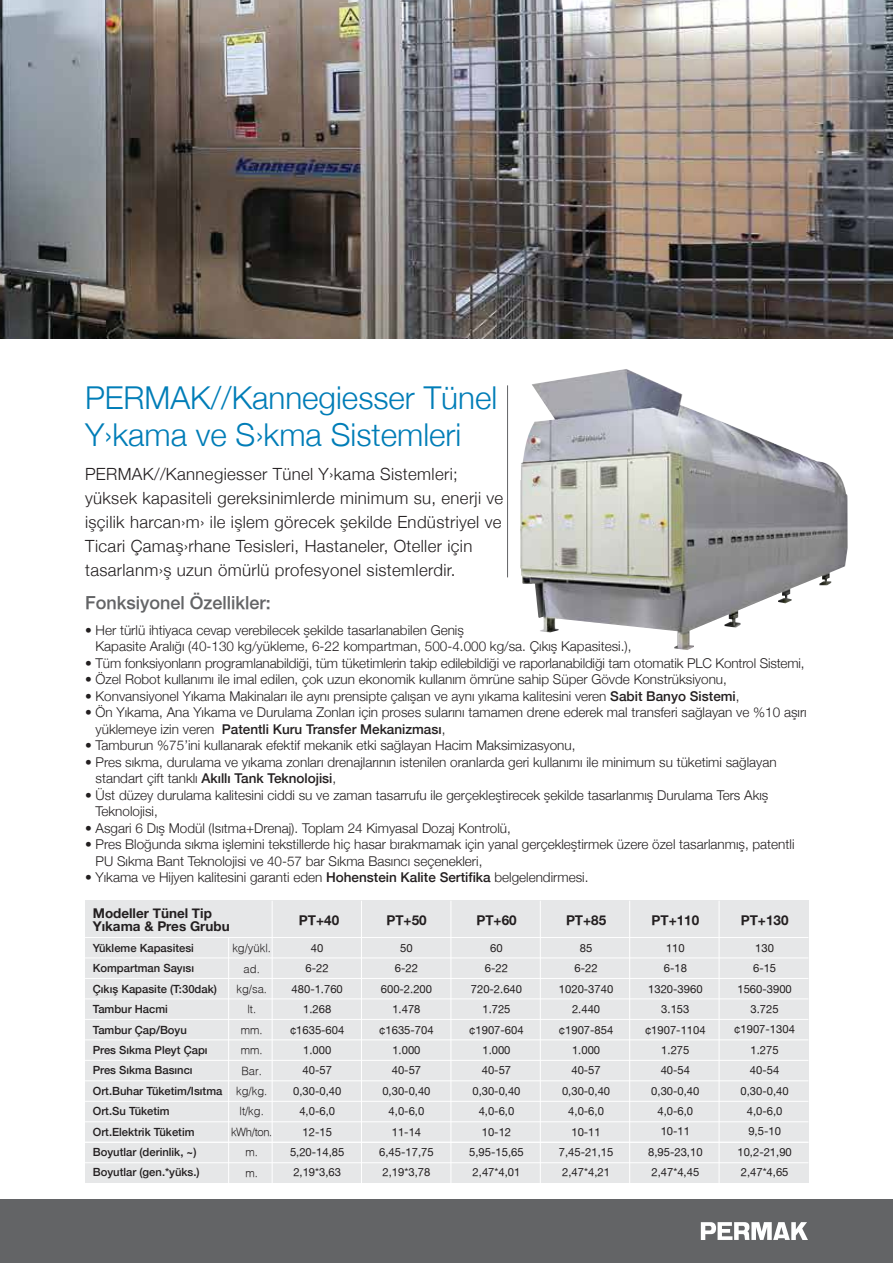
<style>
.page{position:relative;width:893px;height:1263px;background:#fff}
.page>*{position:absolute;margin:0;border:0;box-sizing:border-box;transform-origin:0 0}
.t1{font:300 31.5px/37.5px "Helvetica Neue";color:#007db7}
.t2{font:18px "Helvetica T Medium";color:#636466}
.t3{font:300 16.8px/24px "Helvetica Neue";letter-spacing:.02em;color:#231f20}
.t4{font:300 13.5px/16.5px "Helvetica Neue";color:#231f20}
.t5{font:700 13.5px/13.5px "Helvetica Neue";color:#231f20}
.t6{font:13.5px "Helvetica T Bold";color:#231f20}
.t7{font:11.25px/20.4px "Helvetica T";color:#231f20;text-align:center}
.t8{font:500 11.25px/20.4px "Helvetica Neue";color:#231f20}
.t9{font:11.25px/20.4px "Helvetica T Light";color:#231f20;text-align:center}
.s1{font-weight:500}
</style>
<div class="page">
<img style="left:0;top:0;width:893px;height:339px">
<div style="left:0;top:1199px;width:893px;height:64px;background:#636466"></div>
<svg style="left:701px;top:1222px;width:107px;height:18px"></svg>
<img style="left:520px;top:369px;width:328px;height:281px">
<hr style="left:507px;top:385px;width:1px;height:192px;background:#636466">
<div style="left:85px;top:901px;width:723px;height:282px;background:#e6e7e8"></div>
<hr style="left:228px;top:937px;width:1px;height:246px;background:#fff">
<hr style="left:272px;top:901px;width:1px;height:282px;background:#fff">
<hr style="left:540px;top:901px;width:1px;height:282px;background:#fff">
<hr style="left:361px;top:901px;width:1px;height:282px;background:#fff">
<hr style="left:450px;top:901px;width:1px;height:282px;background:#fff">
<hr style="left:629px;top:901px;width:1px;height:282px;background:#fff">
<hr style="left:719px;top:901px;width:1px;height:282px;background:#fff">
<hr style="left:85px;top:937px;width:723px;height:1px;background:#fff">
<hr style="left:85px;top:957px;width:723px;height:1px;background:#fff">
<hr style="left:85px;top:978px;width:723px;height:1px;background:#fff">
<hr style="left:85px;top:998px;width:723px;height:1px;background:#fff">
<hr style="left:85px;top:1019px;width:723px;height:1px;background:#fff">
<hr style="left:85px;top:1039px;width:723px;height:1px;background:#fff">
<hr style="left:85px;top:1060px;width:723px;height:1px;background:#fff">
<hr style="left:85px;top:1080px;width:723px;height:1px;background:#fff">
<hr style="left:85px;top:1101px;width:723px;height:1px;background:#fff">
<hr style="left:85px;top:1121px;width:723px;height:1px;background:#fff">
<hr style="left:85px;top:1142px;width:723px;height:1px;background:#fff">
<hr style="left:85px;top:1162px;width:723px;height:1px;background:#fff">
<h1 class="t1" style="left:85px;top:376px;width:414px">PERMAK//Kannegiesser Tünel<br>Y›kama ve S›kma Sistemleri</h1>
<p class="t3" style="left:85px;top:461px;width:420px">PERMAK//Kannegiesser Tünel Y›kama Sistemleri; yüksek kapasiteli gereksinimlerde minimum su, enerji ve işçilik harcan›m› ile işlem görecek şekilde Endüstriyel ve Ticari Çamaş›rhane Tesisleri, Hastaneler, Oteller için tasarlanm›ş uzun ömürlü profesyonel sistemlerdir.</p>
<h2 class="t2" style="left:85px;top:592px;width:187px">Fonksiyonel Özellikler:</h2>
<p class="t4" style="left:96px;top:621px;width:537px;text-indent:-11px">• Her türlü ihtiyaca cevap verebilecek şekilde tasarlanabilen Geniş<br>Kapasite Aralığı (40-130 kg/yükleme, 6-22 kompartman, 500-4.000 kg/sa. Çıkış Kapasitesi.),</p>
<p class="t4" style="left:85px;top:654px;width:721px">• Tüm fonksiyonların programlanabildiği, tüm tüketimlerin takip edilebildiği ve raporlanabildiği tam otomatik PLC Kontrol Sistemi,</p>
<p class="t4" style="left:85px;top:670px;width:643px">• Özel Robot kullanımı ile imal edilen, çok uzun ekonomik kullanım ömrüne sahip Süper Gövde Konstrüksiyonu,</p>
<p class="t4" style="left:85px;top:687px;width:656px">• Konvansiyonel Yıkama Makinaları ile aynı prensipte çalışan ve aynı yıkama kalitesini veren <span class="s1">Sabit Banyo Sistemi</span>,</p>
<p class="t4" style="left:96px;top:703px;width:713px;text-indent:-11px">• Ön Yıkama, Ana Yıkama ve Durulama Zonları için proses sularını tamamen drene ederek mal transferi sağlayan ve %10 aşırı yüklemeye izin veren <span class="s1">Patentli Kuru Transfer Mekanizması</span>,</p>
<p class="t4" style="left:85px;top:736px;width:492px">• Tamburun %75’ini kullanarak efektif mekanik etki sağlayan Hacim Maksimizasyonu,</p>
<p class="t4" style="left:96px;top:753px;width:683px;text-indent:-11px">• Pres sıkma, durulama ve yıkama zonları drenajlarının istenilen oranlarda geri kullanımı ile minimum su tüketimi sağlayan standart çift tanklı <span class="s1">Akıllı Tank Teknolojisi</span>,</p>
<p class="t4" style="left:96px;top:786px;width:674px;text-indent:-11px">• Üst düzey durulama kalitesini ciddi su ve zaman tasarrufu ile gerçekleştirecek şekilde tasarlanmış Durulama Ters Akış<br>Teknolojisi,</p>
<p class="t4" style="left:85px;top:819px;width:427px">• Asgari 6 Dış Modül (Isıtma+Drenaj). Toplam 24 Kimyasal Dozaj Kontrolü,</p>
<p class="t4" style="left:96px;top:835px;width:700px;text-indent:-11px">• Pres Bloğunda sıkma işlemini tekstillerde hiç hasar bırakmamak için yanal gerçekleştirmek üzere özel tasarlanmış, patentli<br>PU Sıkma Bant Teknolojisi ve 40-57 bar Sıkma Basıncı seçenekleri,</p>
<p class="t4" style="left:85px;top:868px;width:505px">• Yıkama ve Hijyen kalitesini garanti eden <span class="s1">Hohenstein Kalite Sertifika</span> belgelendirmesi.</p>
<p class="t5" style="left:93px;top:906px;width:138px">Modeller Tünel Tip<br>Yıkama &amp; Pres Grubu</p>
<p class="t6" style="left:299px;top:912px;width:42px">PT+40</p>
<p class="t6" style="left:386px;top:912px;width:42px">PT+50</p>
<p class="t6" style="left:476px;top:912px;width:42px">PT+60</p>
<p class="t6" style="left:566px;top:912px;width:42px">PT+85</p>
<p class="t6" style="left:651px;top:912px;width:49px">PT+110</p>
<p class="t6" style="left:741px;top:912px;width:49px">PT+130</p>
<p class="t7" style="left:379px;top:938px;width:56px">50<br>6-22<br>600-2.200<br>1.478 ¢1635-704<br>1.000<br>40-57<br>0,30-0,40<br>4,0-6,0<br>11-14<br>6,45-17,75<br>2,19*3,78</p>
<p class="t7" style="left:469px;top:938px;width:56px">60<br>6-22<br>720-2.640<br>1.725 ¢1907-604<br>1.000<br>40-57<br>0,30-0,40<br>4,0-6,0<br>10-12<br>5,95-15,65<br>2,47*4,01</p>
<p class="t7" style="left:559px;top:938px;width:56px">85<br>6-22<br>1020-3740<br>2.440 ¢1907-854<br>1.000<br>40-57<br>0,30-0,40<br>4,0-6,0<br>10-11<br>7,45-21,15<br>2,47*4,21</p>
<p class="t7" style="left:645px;top:938px;width:62px">110<br>6-18<br>1320-3960<br>3.153 ¢1907-1104<br>1.275<br>40-54<br>0,30-0,40<br>4,0-6,0<br>10-11<br>8,95-23,10<br>2,47*4,45</p>
<p class="t7" style="left:734px;top:937px;width:62px">130<br>6-15<br>1560-3900<br>3.725 ¢1907-1304<br>1.275<br>40-54<br>0,30-0,40<br>4,0-6,0<br>9,5-10<br>10,2-21,90<br>2,47*4,65</p>
<p class="t9" style="left:231px;top:938px;width:43px">kg/yükl. ad. kg/sa. lt.<br>mm. mm.<br>Bar. kg/kg. lt/kg. kWh/ton. m.<br>m.</p>
<p class="t7" style="left:290px;top:938px;width:56px">40<br>6-22<br>480-1.760<br>1.268 ¢1635-604<br>1.000<br>40-57<br>0,30-0,40<br>4,0-6,0<br>12-15<br>5,20-14,85<br>2,19*3,63</p>
<p class="t8" style="left:93px;top:937px;width:131px">Yükleme Kapasitesi<br>Kompartman Sayısı<br>Çıkış Kapasite (T:30dak)<br>Tambur Hacmi<br>Tambur Çap/Boyu<br>Pres Sıkma Pleyt Çapı<br>Pres Sıkma Basıncı<br>Ort.Buhar Tüketim/Isıtma<br>Ort.Su Tüketim<br>Ort.Elektrik Tüketim<br>Boyutlar (derinlik, ~)<br>Boyutlar (gen.*yüks.)</p>
</div>
